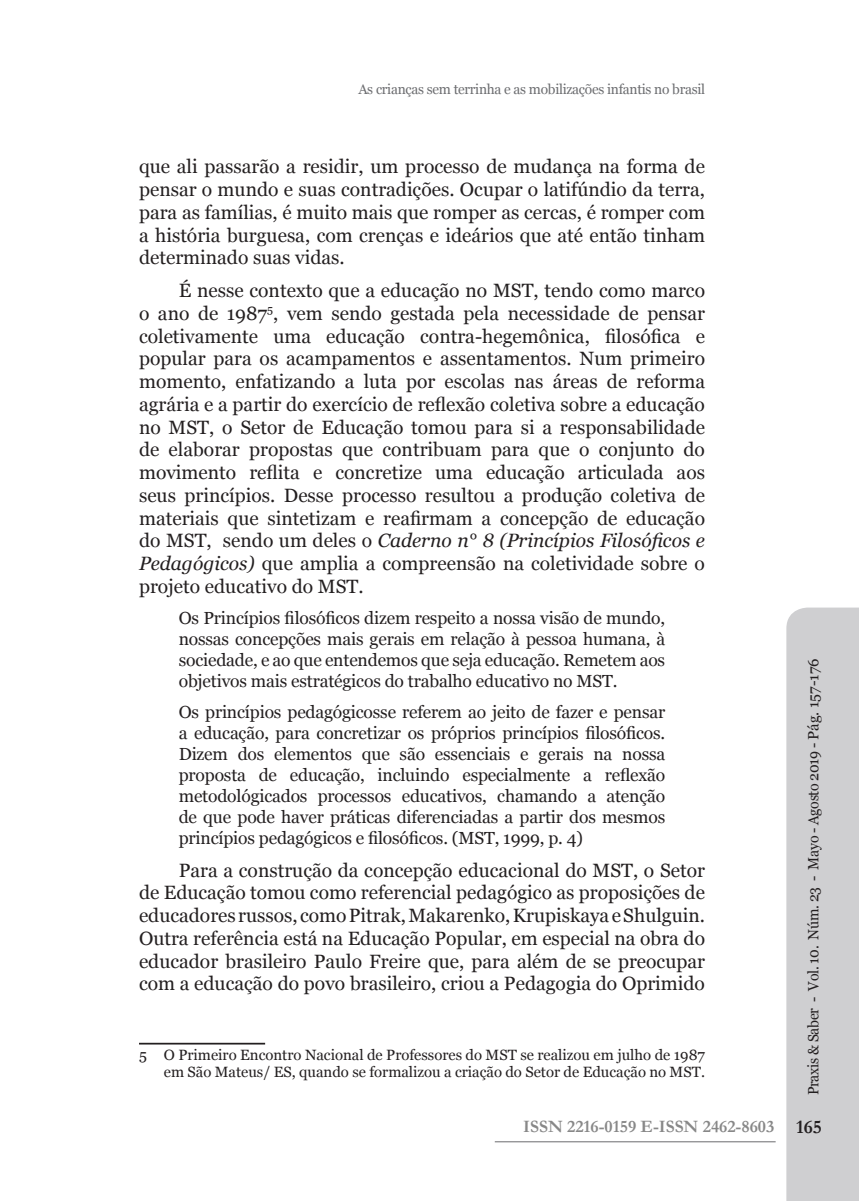
<style>
.page{position:relative;width:859px;height:1201px;background:#fff}
.page>*{position:absolute;margin:0;border:0;box-sizing:border-box;transform-origin:0 0}
.t1{font:19.25px/22.8px "Georgia";color:#231f20;text-align:justify}
.t2{font:600 19.25px "Garamond";color:#231f20}
.t3{font:17.5px/21px "Georgia";letter-spacing:-.01em;color:#231f20;text-align:justify}
.t4{font:600 17.5px "Garamond";color:#888}
.t5{font:14.88px/16.6px "Georgia";color:#231f20;text-align:right}
.t6{font:14.88px "Georgia";letter-spacing:-.02em;color:#231f20;scale:.95 1}
.t7{font:14px "Georgia";letter-spacing:-.02em;color:#6c6d70}
.s1{font-style:italic}
</style>
<div class="page">
<div style="left:786px;top:607px;width:72px;height:593px;background:#cfcfd1"></div>
<hr style="left:494px;top:1141px;width:281px;height:1px;background:#6c6c6e">
<hr style="left:139px;top:1042px;width:126px;height:2px;background:#231f20">
<p class="t7" style="left:358px;top:81px;width:348px">As crianças sem terrinha e as mobilizações infantis no brasil</p>
<p class="t1" style="left:139px;top:156px;width:567px">que ali passarão a residir, um processo de mudança na forma de pensar o mundo e suas contradições. Ocupar o latifúndio da terra, para as famílias, é muito mais que romper as cercas, é romper com a história burguesa, com crenças e ideários que até então tinham determinado suas vidas.</p>
<p class="t1" style="left:139px;top:279px;width:567px;text-indent:40px">É nesse contexto que a educação no MST, tendo como marco o ano de 1987<sup>5</sup>, vem sendo gestada pela necessidade de pensar coletivamente uma educação contra-hegemônica, filosófica e popular para os acampamentos e assentamentos. Num primeiro momento, enfatizando a luta por escolas nas áreas de reforma agrária e a partir do exercício de reflexão coletiva sobre a educação no MST, o Setor de Educação tomou para si a responsabilidade de elaborar propostas que contribuam para que o conjunto do movimento reflita e concretize uma educação articulada aos seus princípios. Desse processo resultou a produção coletiva de materiais que sintetizam e reafirmam a concepção de educação do MST, sendo um deles o <span class="s1">Caderno n° 8 (Princípios Filosóficos e Pedagógicos)</span> que amplia a compreensão na coletividade sobre o projeto educativo do MST.</p>
<p class="t3" style="left:179px;top:607px;width:488px">Os Princípios filosóficos dizem respeito a nossa visão de mundo, nossas concepções mais gerais em relação à pessoa humana, à sociedade, e ao que entendemos que seja educação. Remetem aos objetivos mais estratégicos do trabalho educativo no MST.</p>
<p class="t3" style="left:179px;top:701px;width:488px">Os princípios pedagógicosse referem ao jeito de fazer e pensar a educação, para concretizar os próprios princípios filosóficos.<br>Dizem dos elementos que são essenciais e gerais na nossa proposta de educação, incluindo especialmente a reflexão metodológicados processos educativos, chamando a atenção de que pode haver práticas diferenciadas a partir dos mesmos princípios pedagógicos e filosóficos. (MST, 1999, p. 4)</p>
<p class="t1" style="left:139px;top:859px;width:567px;text-indent:40px">Para a construção da concepção educacional do MST, o Setor de Educação tomou como referencial pedagógico as proposições de educadores russos, como Pitrak, Makarenko, Krupiskaya e Shulguin.<br>Outra referência está na Educação Popular, em especial na obra do educador brasileiro Paulo Freire que, para além de se preocupar com a educação do povo brasileiro, criou a Pedagogia do Oprimido</p>
<p class="t5" style="left:139px;top:1047px;width:567px">5 O Primeiro Encontro Nacional de Professores do MST se realizou em julho de 1987 em São Mateus/ ES, quando se formalizou a criação do Setor de Educação no MST.</p>
<p class="t4" style="left:523px;top:1114px;width:252px">ISSN 2216-0159 E-ISSN 2462-8603</p>
<p class="t6" style="left:804px;top:1095px;width:461px;rotate:-90deg">Praxis &amp; Saber - Vol. 10. Núm. 23 - Mayo - Agosto 2019 - Pág. 157-176</p>
<p class="t2" style="left:795px;top:1114px;width:27px">165</p>
</div>
